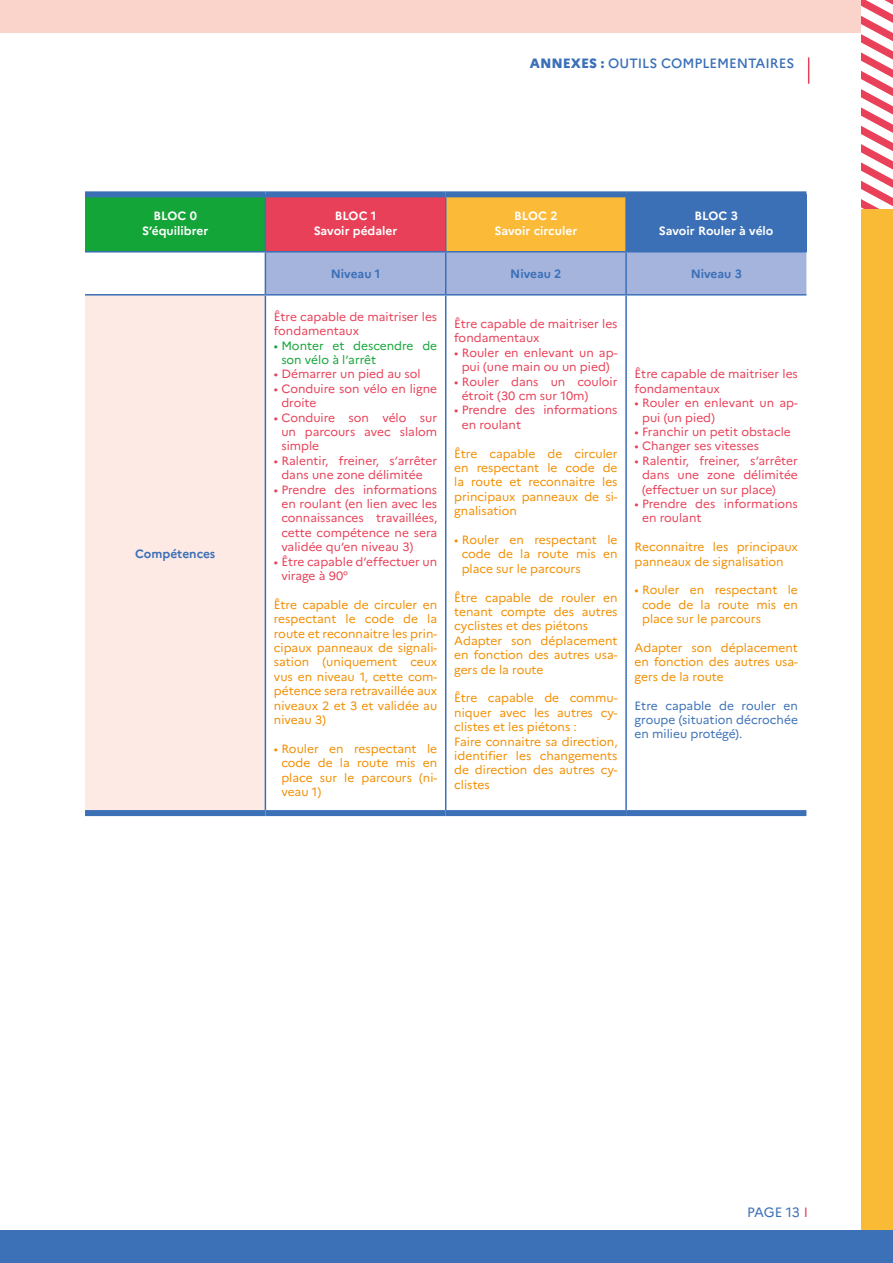
<style>
.page{position:relative;width:893px;height:1263px;background:#fff}
.page>*{position:absolute;margin:0;border:0;box-sizing:border-box;transform-origin:0 0}
.t1{font:500 13.5px "Marianne";letter-spacing:-.005em;color:#3b70b7}
.t2{font:13.5px "Marianne";letter-spacing:-.02em;color:#3b70b7}
.t3{font:12px/14.4px "Marianne";color:#f28e00;text-align:justify}
.t4{font:12px/14.4px "Marianne";color:#e84058}
.t5{font:700 12px/14.4px "Marianne";color:#fff;text-align:center}
.t6{font:12px/14.4px "Marianne";color:#3b70b7;text-align:justify}
.t7{font:12px/14.4px "Marianne";color:#13a538}
.t8{font:700 12px "Marianne";color:#3b70b7}
.s1{font-weight:800}
.s2{color:#e83f5a}
</style>
<div class="page">
<svg style="left:861px;top:0;width:32px;height:209px"></svg>
<div style="left:861px;top:209px;width:32px;height:1041px;background:#f9ba36"></div>
<div style="left:0;top:1231px;width:893px;height:32px;background:#3c71b7"></div>
<div style="left:0;top:0;width:861px;height:32px;background:#fad4cb"></div>
<svg style="left:808px;top:57px;width:1px;height:27px"></svg>
<div style="left:85px;top:194px;width:180px;height:58px;background:#13a538"></div>
<div style="left:265px;top:194px;width:181px;height:58px;background:#e84058"></div>
<div style="left:446px;top:194px;width:180px;height:58px;background:#fbba37"></div>
<div style="left:626px;top:194px;width:180px;height:58px;background:#3b70b7"></div>
<div style="left:266px;top:253px;width:540px;height:41px;background:#a5b4dd"></div>
<div style="left:85px;top:295px;width:180px;height:518px;background:#fdeae5"></div>
<div style="left:85px;top:191px;width:180px;height:6px;background:#3b70b7"></div>
<hr style="left:265px;top:197px;width:1px;height:54px;background:#3b70b7">
<div style="left:265px;top:191px;width:181px;height:6px;background:#3b70b7"></div>
<hr style="left:445px;top:197px;width:1px;height:54px;background:#3b70b7">
<div style="left:446px;top:191px;width:180px;height:6px;background:#3b70b7"></div>
<hr style="left:625px;top:197px;width:2px;height:54px;background:#3b70b7">
<div style="left:626px;top:191px;width:180px;height:6px;background:#3b70b7"></div>
<hr style="left:85px;top:251px;width:180px;height:2px;background:#3b70b7">
<hr style="left:265px;top:253px;width:1px;height:41px;background:#3b70b7">
<hr style="left:265px;top:251px;width:181px;height:2px;background:#3b70b7">
<hr style="left:446px;top:251px;width:180px;height:2px;background:#3b70b7">
<hr style="left:445px;top:253px;width:1px;height:41px;background:#3b70b7">
<hr style="left:625px;top:253px;width:2px;height:41px;background:#3b70b7">
<hr style="left:626px;top:251px;width:180px;height:2px;background:#3b70b7">
<hr style="left:85px;top:294px;width:180px;height:2px;background:#3b70b7">
<div style="left:85px;top:810px;width:180px;height:6px;background:#3b70b7"></div>
<hr style="left:265px;top:296px;width:1px;height:514px;background:#3b70b7">
<hr style="left:265px;top:294px;width:181px;height:2px;background:#3b70b7">
<hr style="left:446px;top:294px;width:180px;height:2px;background:#3b70b7">
<hr style="left:445px;top:296px;width:1px;height:514px;background:#3b70b7">
<div style="left:265px;top:810px;width:181px;height:6px;background:#3b70b7"></div>
<div style="left:446px;top:810px;width:180px;height:6px;background:#3b70b7"></div>
<hr style="left:625px;top:296px;width:2px;height:514px;background:#3b70b7">
<hr style="left:626px;top:294px;width:180px;height:2px;background:#3b70b7">
<div style="left:626px;top:810px;width:180px;height:6px;background:#3b70b7"></div>
<p class="t1" style="left:530px;top:54px;width:266px"><span class="s1">ANNEXES :</span> OUTILS COMPLEMENTAIRES</p>
<p class="t5" style="left:142px;top:209px;width:68px">BLOC 0<br>S’équilibrer</p>
<p class="t5" style="left:314px;top:209px;width:85px">BLOC 1<br>Savoir pédaler</p>
<p class="t5" style="left:495px;top:209px;width:84px">BLOC 2<br>Savoir circuler</p>
<p class="t5" style="left:659px;top:209px;width:116px">BLOC 3<br>Savoir Rouler à vélo</p>
<p class="t8" style="left:331px;top:266px;width:51px">Niveau 1</p>
<p class="t8" style="left:510px;top:266px;width:53px">Niveau 2</p>
<p class="t8" style="left:691px;top:266px;width:53px">Niveau 3</p>
<p class="t8" style="left:135px;top:547px;width:82px">Compétences</p>
<p class="t4" style="left:274px;top:309px;width:165px">Être capable de maitriser les fondamentaux</p>
<p class="t7" style="left:281px;top:338px;width:157px;text-indent:-7px">• Monter et descendre de son vélo à l’arrêt</p>
<p class="t4" style="left:274px;top:367px;width:148px">• Démarrer un pied au sol</p>
<p class="t4" style="left:281px;top:381px;width:157px;text-indent:-7px">• Conduire son vélo en ligne droite</p>
<p class="t4" style="left:281px;top:410px;width:157px;text-align:justify;text-indent:-7px">• Conduire son vélo sur un parcours avec slalom simple</p>
<p class="t4" style="left:274px;top:453px;width:165px;text-align:center">• Ralentir, freiner, s’arrêter dans une zone délimitée</p>
<p class="t4" style="left:281px;top:482px;width:157px;text-align:justify;text-indent:-7px">• Prendre des informations en roulant (en lien avec les connaissances travaillées, cette compétence ne sera validée qu’en niveau 3)</p>
<p class="t4" style="left:281px;top:554px;width:157px;text-indent:-7px">• Être capable d’effectuer un virage à 90°</p>
<p class="t3" style="left:274px;top:597px;width:165px">Être capable de circuler en respectant le code de la route et reconnaitre les prin&shy;cipaux panneaux de signali&shy;sation (uniquement ceux vus en niveau 1, cette com&shy;pétence sera retravaillée aux niveaux 2 et 3 et validée au niveau 3)</p>
<p class="t3" style="left:281px;top:741px;width:157px;text-indent:-7px">• Rouler en respectant le code de la route mis en place sur le parcours (ni&shy;veau 1)</p>
<p class="t4" style="left:454px;top:316px;width:165px">Être capable de maitriser les fondamentaux</p>
<p class="t4" style="left:454px;top:345px;width:165px;text-align:center">• Rouler en enlevant un ap&shy;pui (une main ou un pied)</p>
<p class="t4" style="left:462px;top:374px;width:157px;text-indent:-7px">• Rouler dans un couloir étroit (30 cm sur 10m)</p>
<p class="t4" style="left:462px;top:403px;width:157px;text-indent:-7px">• Prendre des informations en roulant</p>
<p class="t3" style="left:454px;top:446px;width:165px">Être capable de circuler en respectant le code de la route et reconnaitre les principaux panneaux de si&shy;gnalisation</p>
<p class="t3" style="left:462px;top:532px;width:157px;text-indent:-7px">• Rouler en respectant le code de la route mis en place sur le parcours</p>
<p class="t3" style="left:454px;top:590px;width:165px;text-align:left">Être capable de rouler en tenant compte des autres cyclistes et des piétons<br>Adapter son déplacement en fonction des autres usa&shy;gers de la route</p>
<p class="t3" style="left:454px;top:691px;width:165px;text-align:left">Être capable de commu&shy;niquer avec les autres cy&shy;clistes et les piétons :<br>Faire connaitre sa direction, identifier les changements de direction des autres cy&shy;clistes</p>
<p class="t4" style="left:635px;top:367px;width:165px">Être capable de maitriser les fondamentaux</p>
<p class="t4" style="left:642px;top:396px;width:157px;text-indent:-7px">• Rouler en enlevant un ap&shy;pui (un pied)</p>
<p class="t4" style="left:635px;top:424px;width:158px">• Franchir un petit obstacle</p>
<p class="t4" style="left:635px;top:439px;width:126px">• Changer ses vitesses</p>
<p class="t4" style="left:642px;top:453px;width:157px;text-align:justify;text-indent:-7px">• Ralentir, freiner, s’arrêter dans une zone délimitée (effectuer un sur place)</p>
<p class="t4" style="left:642px;top:496px;width:157px;text-indent:-7px">• Prendre des informations en roulant</p>
<p class="t3" style="left:635px;top:540px;width:165px">Reconnaitre les principaux panneaux de signalisation</p>
<p class="t3" style="left:642px;top:583px;width:157px;text-indent:-7px">• Rouler en respectant le code de la route mis en place sur le parcours</p>
<p class="t3" style="left:635px;top:640px;width:165px">Adapter son déplacement en fonction des autres usa&shy;gers de la route</p>
<p class="t6" style="left:635px;top:698px;width:165px">Etre capable de rouler en groupe (situation décrochée en milieu protégé).</p>
<p class="t2" style="left:747px;top:1204px;width:62px">PAGE 13 <span class="s2">I</span></p>
</div>
